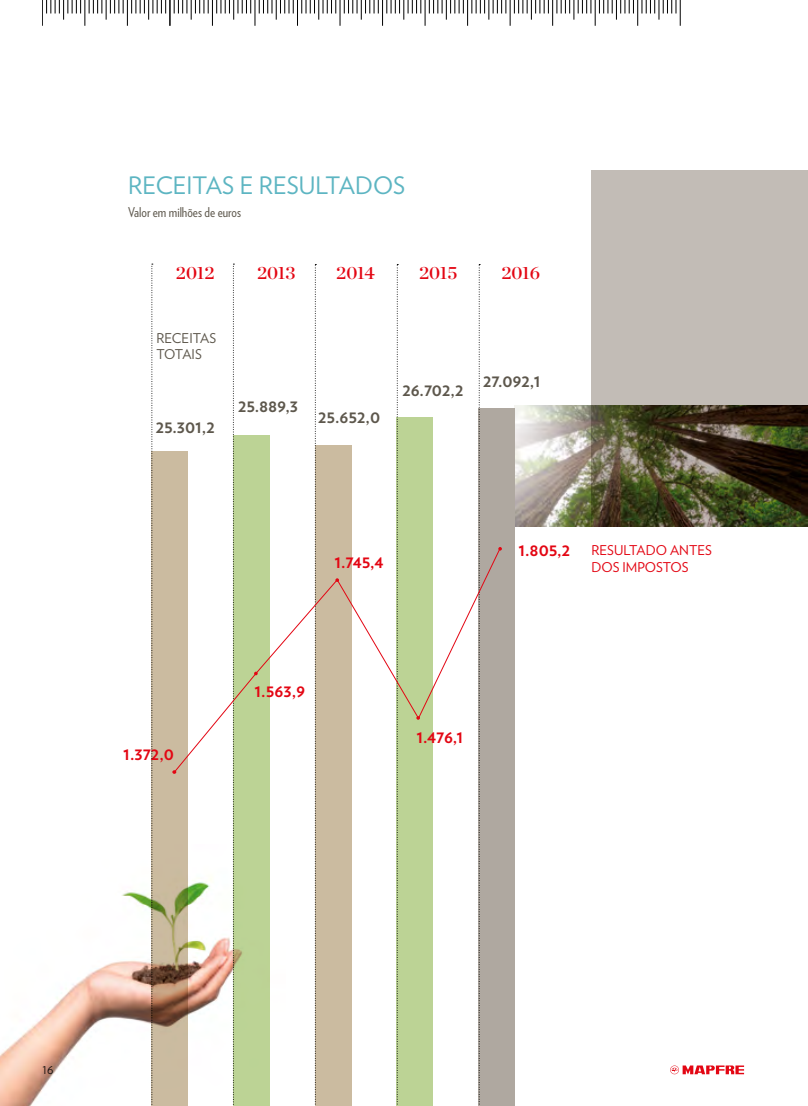
<style>
.page{position:relative;width:808px;height:1106px;background:#fff}
.page>*{position:absolute;margin:0;border:0;box-sizing:border-box;transform-origin:0 0}
.Titular_gráficos_16{font:24px "Verlag";color:#5db5c2}
.t1{font:700 18px "Verlag";color:#5d574c}
.t2{font:700 18px "Verlag";color:#e30613}
.t3{font:18px "Chronicle Display Semi";color:#e30613}
.t4{font:13.5px/16.5px "Verlag";color:#e30613}
.t5{font:13.5px "Verlag Condensed";color:#5d574c}
.t6{font:13.5px/16.5px "Verlag";color:#5d574c}
.t7{font:300 13.5px "Verlag";color:#000}
</style>
<div class="page">
<svg style="left:42px;top:0;width:639px;height:26px"></svg>
<svg style="left:670px;top:1065px;width:74px;height:9px"></svg>
<hr style="left:807px;top:506px;width:1px;height:540px;background:#c2bcb6">
<div style="left:591px;top:170px;width:217px;height:357px;background:#c2bcb6"></div>
<img style="left:515px;top:406px;width:293px;height:121px">
<div style="left:151px;top:452px;width:37px;height:654px;background:#cbbba0"></div>
<div style="left:233px;top:435px;width:36px;height:671px;background:#bcd395"></div>
<div style="left:315px;top:445px;width:36px;height:661px;background:#cbbba0"></div>
<div style="left:397px;top:417px;width:36px;height:689px;background:#bcd395"></div>
<div style="left:479px;top:408px;width:36px;height:698px;background:#afa8a0"></div>
<svg style="left:479px;top:264px;width:1px;height:841px"></svg>
<svg style="left:397px;top:264px;width:1px;height:841px"></svg>
<svg style="left:315px;top:264px;width:1px;height:841px"></svg>
<svg style="left:233px;top:264px;width:1px;height:581px"></svg>
<svg style="left:151px;top:264px;width:2px;height:581px"></svg>
<svg style="left:175px;top:548px;width:326px;height:225px"></svg>
<svg style="left:172px;top:770px;width:4px;height:4px"></svg>
<img style="left:0;top:845px;width:270px;height:261px">
<p class="Titular_gráficos_16" style="left:128px;top:167px;width:278px">RECEITAS E RESULTADOS</p>
<p class="t5" style="left:128px;top:203px;width:114px">Valor em milhões de euros</p>
<p class="t3" style="left:176px;top:258px;width:40px">2012</p>
<p class="t6" style="left:156px;top:329px;width:61px">RECEITAS<br>TOTAIS</p>
<p class="t1" style="left:156px;top:412px;width:61px">25.301,2</p>
<p class="t3" style="left:257px;top:258px;width:40px">2013</p>
<p class="t3" style="left:336px;top:258px;width:40px">2014</p>
<p class="t3" style="left:419px;top:258px;width:40px">2015</p>
<p class="t3" style="left:501px;top:258px;width:40px">2016</p>
<p class="t1" style="left:238px;top:392px;width:61px">25.889,3</p>
<p class="t1" style="left:318px;top:403px;width:63px">25.652,0</p>
<p class="t1" style="left:402px;top:375px;width:63px">26.702,2</p>
<p class="t1" style="left:483px;top:366px;width:59px">27.092,1</p>
<p class="t2" style="left:334px;top:548px;width:50px">1.745,4</p>
<p class="t2" style="left:518px;top:535px;width:53px">1.805,2</p>
<p class="t4" style="left:591px;top:541px;width:122px">RESULTADO ANTES<br>DOS IMPOSTOS</p>
<p class="t2" style="left:123px;top:739px;width:52px">1.372,0</p>
<p class="t2" style="left:254px;top:676px;width:52px">1.563,9</p>
<p class="t2" style="left:416px;top:722px;width:48px">1.476,1</p>
<p class="t7" style="left:43px;top:1059px;width:12px">16</p>
</div>
